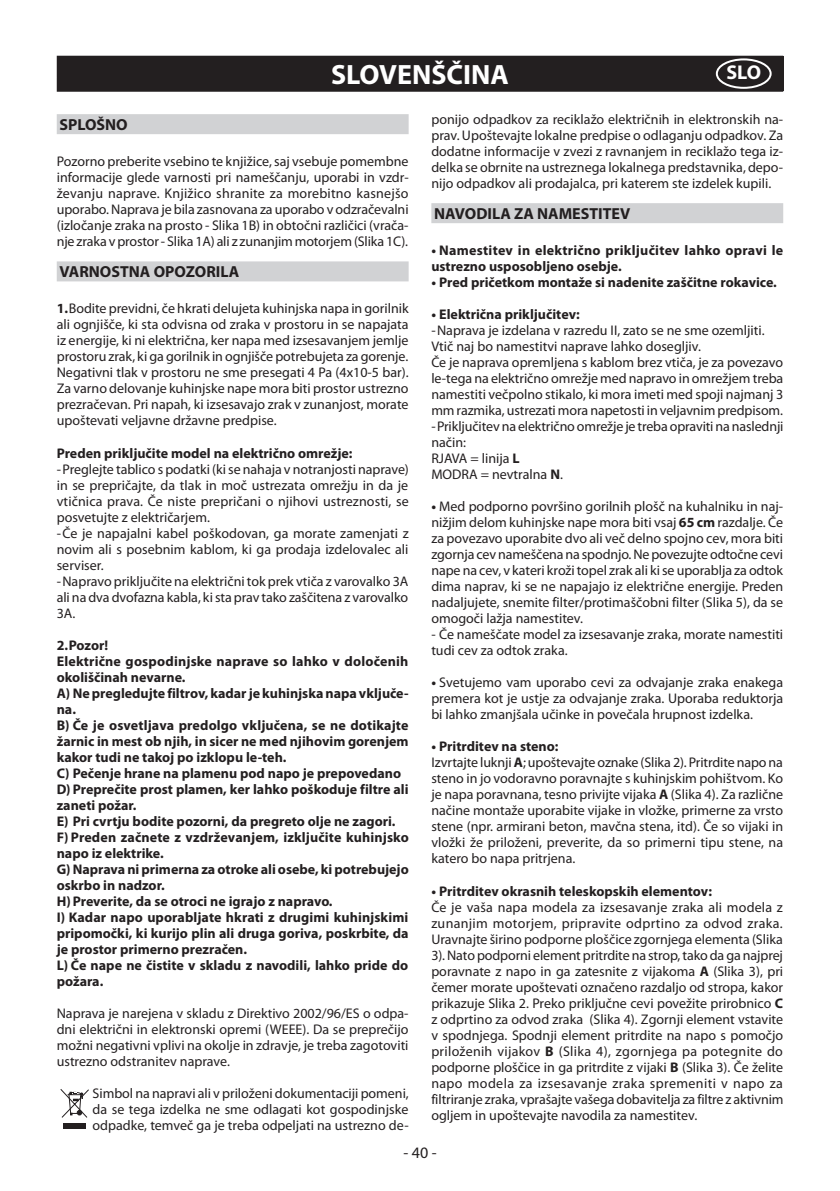
<style>
.page{position:relative;width:840px;height:1191px;background:#fff}
.page>*{position:absolute;margin:0;border:0;box-sizing:border-box;transform-origin:0 0}
.t1{font:700 28px "Myriad Pro";color:#fff}
.t2{font:700 20px "Myriad Pro";color:#fff}
.t3{font:700 16px "Myriad Pro";color:#231f20}
.t4{font:16px "Myriad Pro";color:#231f20}
.t5{font:14px/16px "Myriad Pro";color:#231f20;text-align:justify}
.t6{font:700 14px/16px "Myriad Pro";color:#231f20}
.t7{font:700 14px/16px "Myriad Pro";letter-spacing:.02em;color:#231f20}
.s1{font-weight:700}
</style>
<div class="page">
<div style="left:57px;top:56px;width:725px;height:22px;background:#231f20"></div>
<div style="left:57px;top:78px;width:725px;height:14px;background:#231f20"></div>
<div style="left:715px;top:58px;width:56px;height:31px;border:2px solid #fff;border-radius:50%"></div>
<div style="left:57px;top:114px;width:351px;height:20px;background:#d1d2d4"></div>
<div style="left:57px;top:261px;width:351px;height:20px;background:#d1d2d4"></div>
<div style="left:64px;top:1123px;width:22px;height:6px;background:#231f20"></div>
<svg style="left:60px;top:1089px;width:29px;height:29px"></svg>
<div style="left:431px;top:203px;width:351px;height:20px;background:#d1d2d4"></div>
<h1 class="t1" style="left:331px;top:56px;width:179px">SLOVENŠČINA</h1>
<h2 class="t2" style="left:726px;top:60px;width:36px">SLO</h2>
<p class="t3" style="left:60px;top:114px;width:70px">SPLOŠNO</p>
<p class="t5" style="left:57px;top:153px;width:353px">Pozorno preberite vsebino te knjižice, saj vsebuje pomembne informacije glede varnosti pri nameščanju, uporabi in vzdr&shy;ževanju naprave. Knjižico shranite za morebitno kasnejšo uporabo. Naprava je bila zasnovana za uporabo v odzračevalni (izločanje zraka na prosto - Slika 1B) in obtočni različici (vrača&shy;nje zraka v prostor - Slika 1A) ali z zunanjim motorjem (Slika 1C).</p>
<p class="t3" style="left:60px;top:261px;width:181px">VARNOSTNA OPOZORILA</p>
<p class="t5" style="left:57px;top:300px;width:353px"><span class="s1">1.</span>Bodite previdni, če hkrati delujeta kuhinjska napa in gorilnik ali ognjišče, ki sta odvisna od zraka v prostoru in se napajata iz energije, ki ni električna, ker napa med izsesavanjem jemlje prostoru zrak, ki ga gorilnik in ognjišče potrebujeta za gorenje.<br>Negativni tlak v prostoru ne sme presegati 4 Pa (4x10-5 bar).<br>Za varno delovanje kuhinjske nape mora biti prostor ustrezno prezračevan. Pri napah, ki izsesavajo zrak v zunanjost, morate upoštevati veljavne državne predpise.</p>
<p class="t6" style="left:57px;top:444px;width:297px">Preden priključite model na električno omrežje:</p>
<p class="t5" style="left:57px;top:460px;width:353px;text-align:left">-preglejte tablico s podatki (ki se nahaja v notranjosti naprave) in se prepričajte, da tlak in moč ustrezata omrežju in da je vtičnica prava. Če niste prepričani o njihovi ustreznosti, se posvetujte z električarjem.<br>-Če je napajalni kabel poškodovan, ga morate zamenjati z novim ali s posebnim kablom, ki ga prodaja izdelovalec ali serviser.<br>-Napravo priključite na električni tok prek vtiča z varovalko 3A ali na dva dvofazna kabla, ki sta prav tako zaščitena z varovalko 3A.</p>
<p class="t6" style="left:57px;top:636px;width:353px">2.Pozor!<br>Električne gospodinjske naprave so lahko v določenih okoliščinah nevarne.<br>A) Ne pregledujte filtrov, kadar je kuhinjska napa vključe&shy;na.<br>B) Če je osvetljava predolgo vključena, se ne dotikajte žarnic in mest ob njih, in sicer ne med njihovim gorenjem kakor tudi ne takoj po izklopu le-teh.<br>C) Pečenje hrane na plamenu pod napo je prepovedano D) Preprečite prost plamen, ker lahko poškoduje filtre ali zaneti požar.<br>E) Pri cvrtju bodite pozorni, da pregreto olje ne zagori.<br>F) Preden začnete z vzdrževanjem, izključite kuhinjsko napo iz elektrike.<br>G)Naprava ni primerna za otroke ali osebe, ki potrebujejo oskrbo in nadzor.<br>H)Preverite, da se otroci ne igrajo z napravo.<br>I) Kadar napo uporabljate hkrati z drugimi kuhinjskimi pripomočki, ki kurijo plin ali druga goriva, poskrbite, da je prostor primerno prezračen.<br>L) Če nape ne čistite v skladu z navodili, lahko pride do požara.</p>
<p class="t5" style="left:57px;top:1004px;width:353px">Naprava je narejena v skladu z Direktivo 2002/96/ES o odpa&shy;dni električni in elektronski opremi (WEEE). Da se preprečijo možni negativni vplivi na okolje in zdravje, je treba zagotoviti ustrezno odstranitev naprave.</p>
<p class="t5" style="left:92px;top:1084px;width:317px">Simbol na napravi ali v priloženi dokumentaciji pomeni, da se tega izdelka ne sme odlagati kot gospodinjske odpadke, temveč ga je treba odpeljati na ustrezno de-</p>
<p class="t5" style="left:431px;top:111px;width:353px">ponijo odpadkov za reciklažo električnih in elektronskih na&shy;prav. Upoštevajte lokalne predpise o odlaganju odpadkov. Za dodatne informacije v zvezi z ravnanjem in reciklažo tega iz&shy;delka se obrnite na ustreznega lokalnega predstavnika, depo&shy;nijo odpadkov ali prodajalca, pri katerem ste izdelek kupili.</p>
<p class="t3" style="left:434px;top:203px;width:198px">NAVODILA ZA NAMESTITEV</p>
<p class="t7" style="left:431px;top:242px;width:353px">• Namestitev in električno priključitev lahko opravi le ustrezno usposobljeno osebje.</p>
<p class="t6" style="left:431px;top:274px;width:347px">• Pred pričetkom montaže si nadenite zaščitne rokavice.</p>
<p class="t6" style="left:431px;top:306px;width:150px">• Električna priključitev:</p>
<p class="t5" style="left:431px;top:322px;width:353px;text-align:left">-Naprava je izdelana v razredu II, zato se ne sme ozemljiti.<br>Vtič naj bo namestitvi naprave lahko dosegljiv.<br>Če je naprava opremljena s kablom brez vtiča, je za povezavo le-tega na električno omrežje med napravo in omrežjem treba namestiti večpolno stikalo, ki mora imeti med spoji najmanj 3 mm razmika, ustrezati mora napetosti in veljavnim predpisom. -Priključitev na električno omrežje je treba opraviti na naslednji način:<br>RJAVA = linija <span class="s1">L<br></span>MODRA = nevtralna <span class="s1">N</span>.</p>
<p class="t5" style="left:431px;top:498px;width:353px"><span class="s1">•</span> Med podporno površino gorilnih plošč na kuhalniku in naj&shy;nižjim delom kuhinjske nape mora biti vsaj <span class="s1">65 cm</span> razdalje. Če za povezavo uporabite dvo ali več delno spojno cev, mora biti zgornja cev nameščena na spodnjo. Ne povezujte odtočne cevi nape na cev, v kateri kroži topel zrak ali ki se uporablja za odtok dima naprav, ki se ne napajajo iz električne energije. Preden nadaljujete, snemite filter/protimaščobni filter (Slika 5), da se omogoči lažja namestitev.</p>
<p class="t5" style="left:431px;top:626px;width:353px">- Če nameščate model za izsesavanje zraka, morate namestiti tudi cev za odtok zraka.</p>
<p class="t5" style="left:431px;top:674px;width:353px"><span class="s1">•</span> Svetujemo vam uporabo cevi za odvajanje zraka enakega premera kot je ustje za odvajanje zraka. Uporaba reduktorja bi lahko zmanjšala učinke in povečala hrupnost izdelka.</p>
<p class="t5" style="left:431px;top:738px;width:353px;text-align:left"><span class="s1">• Pritrditev na steno:<br></span>Izvrtajte luknji <span class="s1">A</span>; upoštevajte oznake (Slika 2). Pritrdite napo na steno in jo vodoravno poravnajte s kuhinjskim pohištvom. Ko je napa poravnana, tesno privijte vijaka <span class="s1">A</span> (Slika 4). Za različne načine montaže uporabite vijake in vložke, primerne za vrsto stene (npr. armirani beton, mavčna stena, itd). Če so vijaki in vložki že priloženi, preverite, da so primerni tipu stene, na katero bo napa pritrjena.</p>
<p class="t6" style="left:431px;top:882px;width:282px">• Pritrditev okrasnih teleskopskih elementov:</p>
<p class="t5" style="left:431px;top:898px;width:353px">Če je vaša napa modela za izsesavanje zraka ali modela z zunanjim motorjem, pripravite odprtino za odvod zraka.<br>Uravnajte širino podporne ploščice zgornjega elementa (Slika 3). Nato podporni element pritrdite na strop, tako da ga najprej poravnate z napo in ga zatesnite z vijakoma <span class="s1">A</span> (Slika 3), pri čemer morate upoštevati označeno razdaljo od stropa, kakor prikazuje Slika 2. Preko priključne cevi povežite prirobnico <span class="s1">C </span>z odprtino za odvod zraka (Slika 4). Zgornji element vstavite v spodnjega. Spodnji element pritrdite na napo s pomočjo priloženih vijakov <span class="s1">B</span> (Slika 4), zgornjega pa potegnite do podporne ploščice in ga pritrdite z vijaki <span class="s1">B</span> (Slika 3). Če želite napo modela za izsesavanje zraka spremeniti v napo za filtriranje zraka, vprašajte vašega dobavitelja za filtre z aktivnim ogljem in upoštevajte navodila za namestitev.</p>
<p class="t4" style="left:403px;top:1142px;width:35px">- 40 -</p>
</div>
